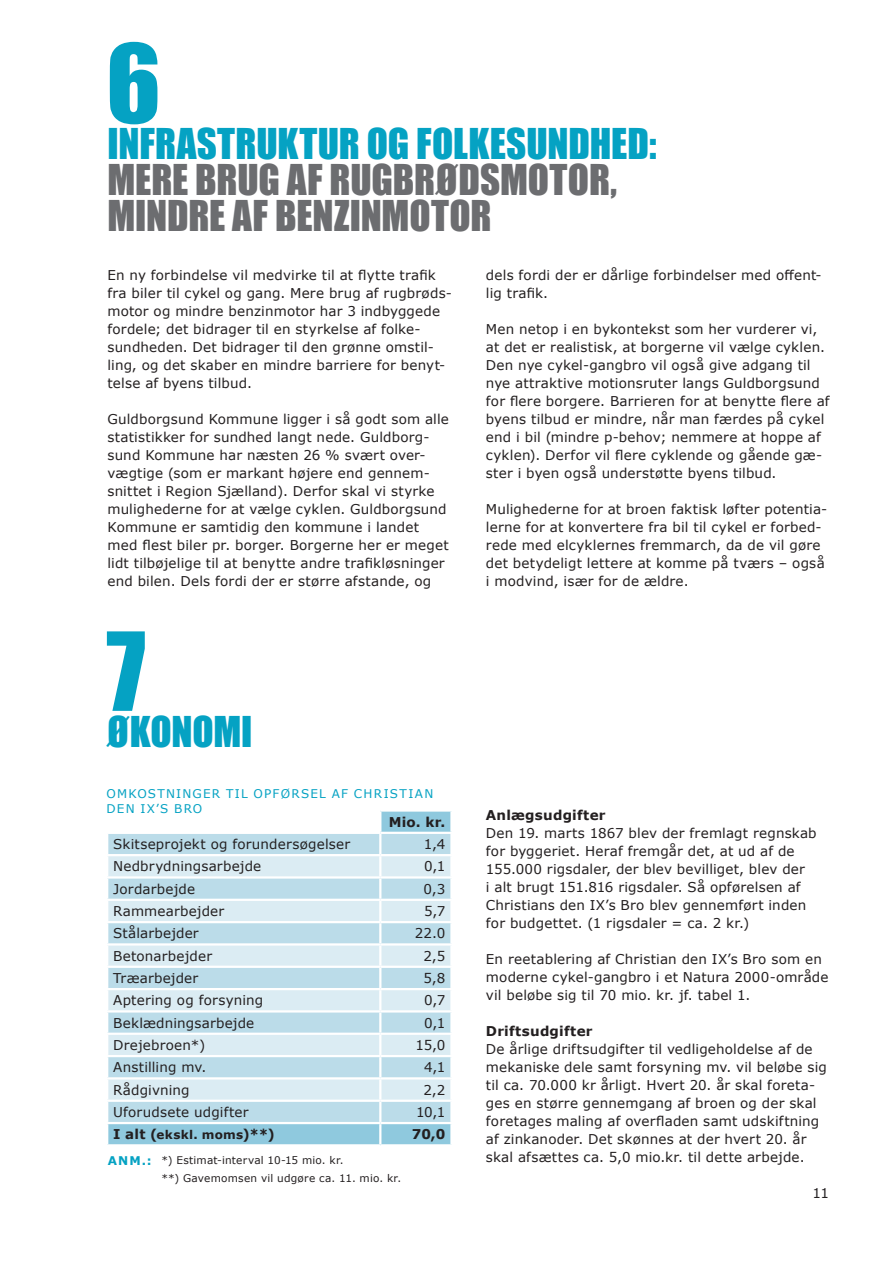
<style>
.page{position:relative;width:893px;height:1263px;background:#fff}
.page>*{position:absolute;margin:0;border:0;box-sizing:border-box;transform-origin:0 0}
.t1{font:100.5px "Impact";color:#05a2c3}
.t2{font:39px/36px "Impact";letter-spacing:-.005em;color:#6c6d70}
.t3{font:39px "Impact";letter-spacing:-.005em;color:#05a2c3}
.t4{font:13.5px/18px "Verdana";letter-spacing:.01em;color:#231f20}
.t5{font:700 13.5px "Verdana";letter-spacing:.015em;color:#231f20}
.t6{font:12px/15px "Verdana";letter-spacing:.1em;color:#05a2c3}
.t7{font:700 12px "Verdana";letter-spacing:.025em;color:#231f20}
.t8{font:10.5px "Verdana";letter-spacing:.02em;color:#231f20}
.s1{font-size:13.5px}
.s2{font-weight:700;font-size:12px;color:#05a2c3}
</style>
<div class="page">
<svg style="left:108px;top:812px;width:342px;height:332px;fill:#8fc9de"></svg>
<div style="left:108px;top:834px;width:342px;height:288px;background:#bbdce9"></div>
<svg style="left:108px;top:856px;width:342px;height:243px;background:#cde5ee"></svg>
<hr style="left:379px;top:812px;width:2px;height:20px;background:#fff">
<hr style="left:106px;top:832px;width:274px;height:2px;background:#fff">
<hr style="left:380px;top:832px;width:73px;height:2px;background:#fff">
<hr style="left:379px;top:834px;width:2px;height:20px;background:#fff">
<hr style="left:106px;top:854px;width:274px;height:2px;background:#fff">
<hr style="left:380px;top:854px;width:73px;height:2px;background:#fff">
<hr style="left:379px;top:856px;width:2px;height:20px;background:#fff">
<hr style="left:106px;top:876px;width:274px;height:2px;background:#fff">
<hr style="left:380px;top:876px;width:73px;height:2px;background:#fff">
<hr style="left:379px;top:878px;width:2px;height:21px;background:#fff">
<hr style="left:106px;top:899px;width:274px;height:2px;background:#fff">
<hr style="left:380px;top:899px;width:73px;height:2px;background:#fff">
<hr style="left:379px;top:901px;width:2px;height:20px;background:#fff">
<hr style="left:106px;top:921px;width:274px;height:2px;background:#fff">
<hr style="left:380px;top:921px;width:73px;height:2px;background:#fff">
<hr style="left:379px;top:923px;width:2px;height:20px;background:#fff">
<hr style="left:106px;top:943px;width:274px;height:2px;background:#fff">
<hr style="left:380px;top:943px;width:73px;height:2px;background:#fff">
<hr style="left:379px;top:945px;width:2px;height:21px;background:#fff">
<hr style="left:106px;top:966px;width:274px;height:2px;background:#fff">
<hr style="left:380px;top:966px;width:73px;height:2px;background:#fff">
<hr style="left:379px;top:968px;width:2px;height:20px;background:#fff">
<hr style="left:106px;top:988px;width:274px;height:2px;background:#fff">
<hr style="left:380px;top:988px;width:73px;height:2px;background:#fff">
<hr style="left:379px;top:990px;width:2px;height:20px;background:#fff">
<hr style="left:106px;top:1010px;width:274px;height:2px;background:#fff">
<hr style="left:380px;top:1010px;width:73px;height:2px;background:#fff">
<hr style="left:379px;top:1012px;width:2px;height:21px;background:#fff">
<hr style="left:106px;top:1033px;width:274px;height:2px;background:#fff">
<hr style="left:380px;top:1033px;width:73px;height:2px;background:#fff">
<hr style="left:379px;top:1035px;width:2px;height:20px;background:#fff">
<hr style="left:106px;top:1055px;width:274px;height:2px;background:#fff">
<hr style="left:380px;top:1055px;width:73px;height:2px;background:#fff">
<hr style="left:379px;top:1057px;width:2px;height:20px;background:#fff">
<hr style="left:106px;top:1077px;width:274px;height:2px;background:#fff">
<hr style="left:380px;top:1077px;width:73px;height:2px;background:#fff">
<hr style="left:379px;top:1079px;width:2px;height:20px;background:#fff">
<hr style="left:106px;top:1099px;width:274px;height:3px;background:#fff">
<hr style="left:380px;top:1099px;width:73px;height:3px;background:#fff">
<hr style="left:379px;top:1102px;width:2px;height:20px;background:#fff">
<hr style="left:106px;top:1122px;width:274px;height:2px;background:#fff">
<hr style="left:380px;top:1122px;width:73px;height:2px;background:#fff">
<hr style="left:379px;top:1124px;width:2px;height:20px;background:#fff">
<h1 class="t1" style="left:106px;top:5px;width:56px">6</h1>
<h2 class="t3" style="left:107px;top:113px;width:551px">INFRASTRUKTUR OG FOLKESUNDHED:</h2>
<h2 class="t2" style="left:107px;top:160px;width:511px">MERE BRUG AF RUGBRØDSMOTOR,<br>MINDRE AF BENZINMOTOR</h2>
<p class="t4" style="left:107px;top:266px;width:346px">En ny forbindelse vil medvirke til at flytte trafik fra biler til cykel og gang. Mere brug af rugbrøds&shy;motor og mindre benzinmotor har 3 indbyggede fordele; det bidrager til en styrkelse af folke&shy;sundheden. Det bidrager til den grønne omstil&shy;ling, og det skaber en mindre barriere for benyt&shy;telse af byens tilbud.</p>
<p class="t4" style="left:107px;top:410px;width:343px">Guldborgsund Kommune ligger i så godt som alle statistikker for sundhed langt nede. Guldborg&shy;sund Kommune har næsten 26 % svært over&shy;vægtige (som er markant højere end gennem&shy;snittet i Region Sjælland). Derfor skal vi styrke mulighederne for at vælge cyklen. Guldborgsund Kommune er samtidig den kommune i landet med flest biler pr. borger. Borgerne her er meget lidt tilbøjelige til at benytte andre trafikløsninger end bilen. Dels fordi der er større afstande, og</p>
<h1 class="t1" style="left:106px;top:593px;width:41px">7</h1>
<h2 class="t3" style="left:107px;top:701px;width:147px">ØKONOMI</h2>
<p class="t6" style="left:107px;top:786px;width:328px">OMKOSTNINGER TIL OPFØRSEL AF CHRISTIAN<br>DEN IX’S BRO</p>
<p class="t5" style="left:389px;top:812px;width:58px">Mio. kr.</p>
<p class="t4" style="left:113px;top:835px;width:239px">Skitseprojekt og forundersøgelser</p>
<p class="t4" style="left:424px;top:835px;width:23px">1,4</p>
<p class="t4" style="left:113px;top:857px;width:150px">Nedbrydningsarbejde</p>
<p class="t4" style="left:424px;top:857px;width:23px">0,1</p>
<p class="t4" style="left:113px;top:880px;width:83px">Jordarbejde</p>
<p class="t4" style="left:424px;top:880px;width:23px">0,3</p>
<p class="t4" style="left:113px;top:902px;width:113px">Rammearbejder</p>
<p class="t4" style="left:424px;top:902px;width:23px">5,7</p>
<p class="t4" style="left:113px;top:924px;width:87px">Stålarbejder</p>
<p class="t4" style="left:415px;top:924px;width:32px">22.0</p>
<p class="t4" style="left:113px;top:947px;width:100px">Betonarbejder</p>
<p class="t4" style="left:423px;top:947px;width:24px">2,5</p>
<p class="t4" style="left:113px;top:969px;width:87px">Træarbejder</p>
<p class="t4" style="left:424px;top:969px;width:23px">5,8</p>
<p class="t4" style="left:113px;top:991px;width:152px">Aptering og forsyning</p>
<p class="t4" style="left:424px;top:991px;width:23px">0,7</p>
<p class="t4" style="left:113px;top:1014px;width:143px">Beklædningsarbejde</p>
<p class="t4" style="left:424px;top:1014px;width:23px">0,1</p>
<p class="t4" style="left:113px;top:1036px;width:93px">Drejebroen*)</p>
<p class="t4" style="left:416px;top:1036px;width:31px">15,0</p>
<p class="t4" style="left:113px;top:1058px;width:95px">Anstilling mv.</p>
<p class="t4" style="left:424px;top:1058px;width:23px">4,1</p>
<p class="t4" style="left:113px;top:1081px;width:78px">Rådgivning</p>
<p class="t4" style="left:423px;top:1081px;width:24px">2,2</p>
<p class="t4" style="left:113px;top:1103px;width:137px">Uforudsete udgifter</p>
<p class="t4" style="left:416px;top:1103px;width:31px">10,1</p>
<p class="t7" style="left:113px;top:1126px;width:163px"><span class="s1">I alt (</span>ekskl. moms<span class="s1">)**)</span></p>
<p class="t5" style="left:412px;top:1125px;width:35px">70,0</p>
<p class="t4" style="left:486px;top:266px;width:337px">dels fordi der er dårlige forbindelser med offent&shy;lig trafik.</p>
<p class="t4" style="left:486px;top:320px;width:345px">Men netop i en bykontekst som her vurderer vi, at det er realistisk, at borgerne vil vælge cyklen.<br>Den nye cykel-gangbro vil også give adgang til nye attraktive motionsruter langs Guldborgsund for flere borgere. Barrieren for at benytte flere af byens tilbud er mindre, når man færdes på cykel end i bil (mindre p-behov; nemmere at hoppe af cyklen). Derfor vil flere cyklende og gående gæ&shy;ster i byen også understøtte byens tilbud.</p>
<p class="t4" style="left:486px;top:500px;width:343px">Mulighederne for at broen faktisk løfter potentia&shy;lerne for at konvertere fra bil til cykel er forbed&shy;rede med elcyklernes fremmarch, da de vil gøre det betydeligt lettere at komme på tværs – også i modvind, især for de ældre.</p>
<p class="t5" style="left:486px;top:805px;width:121px">Anlægsudgifter</p>
<p class="t4" style="left:486px;top:824px;width:332px">Den 19. marts 1867 blev der fremlagt regnskab for byggeriet. Heraf fremgår det, at ud af de 155.000 rigsdaler, der blev bevilliget, blev der<br>i alt brugt 151.816 rigsdaler. Så opførelsen af Christians den IX’s Bro blev gennemført inden for budgettet. (1 rigsdaler = ca. 2 kr.)</p>
<p class="t4" style="left:486px;top:950px;width:344px">En reetablering af Christian den IX’s Bro som en moderne cykel-gangbro i et Natura 2000-område vil beløbe sig til 70 mio. kr. jf. tabel 1.</p>
<p class="t5" style="left:486px;top:1021px;width:108px">Driftsudgifter</p>
<p class="t4" style="left:486px;top:1040px;width:343px">De årlige driftsudgifter til vedligeholdelse af de mekaniske dele samt forsyning mv. vil beløbe sig til ca. 70.000 kr årligt. Hvert 20. år skal foreta&shy;ges en større gennemgang af broen og der skal foretages maling af overfladen samt udskiftning af zinkanoder. Det skønnes at der hvert 20. år</p>
<p class="t8" style="left:108px;top:1153px;width:238px"><span class="s2">ANM.:</span> *) Estimat-interval 10-15 mio. kr.</p>
<p class="t4" style="left:486px;top:1148px;width:320px">skal afsættes ca. 5,0 mio.kr. til dette arbejde.</p>
<p class="t8" style="left:161px;top:1171px;width:241px">**) Gavemomsen vil udgøre ca. 11. mio. kr.</p>
<p class="t4" style="left:813px;top:1184px;width:18px">11</p>
</div>
